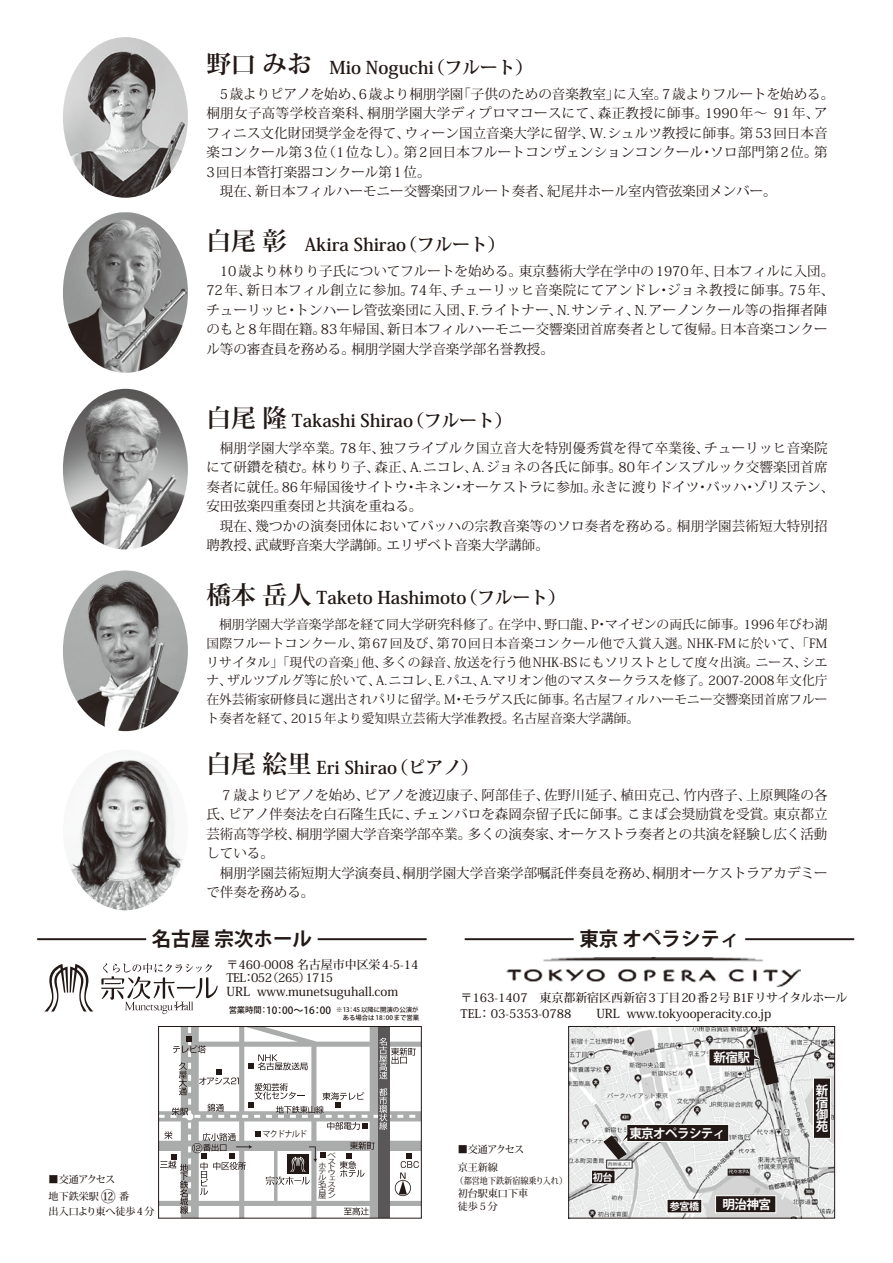
<style>
.page{position:relative;width:893px;height:1263px;background:#fff}
.page>*{position:absolute;margin:0;border:0;box-sizing:border-box;transform-origin:0 0}
.t1{font:700 19.5px "Koz Go Pro";color:#221815}
.t2{font:700 17.7px "Koz Min Pro";color:#221815}
.t3{font:13.5px/19.5px "Koz Min Pro";letter-spacing:.005em;color:#221815}
.t4{font:12.75px/18.8px "Koz Min Pro";color:#221815;text-align:justify}
.t5{font:700 12.6px/12px "Koz Go Pro";letter-spacing:-.05em;color:#fff;text-align:justify}
.t6{font:500 12.45px "Koz Min Pro";color:#221815}
.t7{font:500 11.85px/13.2px "Koz Min Pro";color:#221815}
.t8{font:500 10.05px/16.2px "Koz Min Pro";color:#221815}
.t9{font:500 10.05px/18px "Koz Min Pro";letter-spacing:-.02em;color:#221815}
.t10{font:700 10.05px "Koz Go Pro";color:#fff}
.t11{font:500 9px "Koz Min Pro";color:#221815;scale:.9 1}
.t12{font:8.55px "Koz Go Pro";letter-spacing:-.1em;color:#221815;scale:.95 1}
.t13{font:6.9px/5.8px "Koz Go Pro";color:#221815;text-align:right;scale:1.25 1}
.t14{font:500 6.45px/7.8px "Koz Go Pro";color:#221815;text-align:right}
.s1{font-size:24.75px}
.s2{font-size:15px}
.s3{font-size:8.25px}
.s4{font-size:10.05px}
.s5{font-size:11.85px}
</style>
<div class="page">
<img style="left:507px;top:957px;width:293px;height:30px">
<svg style="left:45px;top:964px;width:48px;height:47px"></svg>
<svg style="left:101px;top:963px;width:117px;height:51px"></svg>
<svg style="left:160px;top:1028px;width:260px;height:188px"></svg>
<div style="left:158px;top:1026px;width:264px;height:192px;border:1px solid #221815"></div>
<img style="left:570px;top:1028px;width:263px;height:188px">
<div style="left:568px;top:1026px;width:267px;height:192px;border:1px solid #221815"></div>
<svg style="left:603px;top:1123px;width:127px;height:37px;background:#94908f"></svg>
<div style="left:715px;top:1195px;width:61px;height:18px;background:#221815;border:1px solid #fff"></div>
<div style="left:591px;top:1170px;width:24px;height:14px;background:#221815;border:1px solid #fff"></div>
<div style="left:667px;top:1199px;width:35px;height:14px;background:#221815;border:1px solid #fff"></div>
<div style="left:813px;top:1078px;width:18px;height:61px;background:#221815;border:1px solid #fff"></div>
<svg style="left:708px;top:1032px;width:71px;height:53px"></svg>
<img style="left:63px;top:37px;width:125px;height:161px">
<img style="left:63px;top:212px;width:125px;height:161px">
<img style="left:63px;top:389px;width:125px;height:160px">
<img style="left:63px;top:570px;width:125px;height:161px">
<img style="left:70px;top:760px;width:113px;height:150px">
<hr style="left:37px;top:938px;width:109px;height:2px;background:#221815">
<hr style="left:318px;top:938px;width:109px;height:2px;background:#221815">
<hr style="left:465px;top:938px;width:109px;height:2px;background:#221815">
<hr style="left:745px;top:938px;width:109px;height:2px;background:#221815">
<h2 class="t2" style="left:206px;top:54px;width:328px"><span class="s1">野口 みお</span>　Mio Noguchi（フルート）</h2>
<p class="t3" style="left:206px;top:84px;width:629px">　5歳よりピアノを始め、6歳より桐朋学園「子供のための音楽教室」に入室。7歳よりフルートを始める。桐朋女子高等学校音楽科、桐朋学園大学ディプロマコースにて、森正教授に師事。1990年～ 91年、アフィニス文化財団奨学金を得て、ウィーン国立音楽大学に留学、W.シュルツ教授に師事。第53回日本音楽コンクール第3位（1位なし）。第2回日本フルートコンヴェンションコンクール・ソロ部門第2位。第3回日本管打楽器コンクール第1位。<br>　現在、新日本フィルハーモニー交響楽団フルート奏者、紀尾井ホール室内管弦楽団メンバー。</p>
<h2 class="t2" style="left:206px;top:231px;width:300px"><span class="s1">白尾 彰</span>　Akira Shirao（フルート）</h2>
<p class="t3" style="left:206px;top:261px;width:629px">　10歳より林りり子氏についてフルートを始める。東京藝術大学在学中の1970年、日本フィルに入団。72年、新日本フィル創立に参加。74年、チューリッヒ音楽院にてアンドレ・ジョネ教授に師事。75年、チューリッヒ・トンハーレ管弦楽団に入団、F.ライトナー、N.サンティ、N.アーノンクール等の指揮者陣のもと8年間在籍。83年帰国、新日本フィルハーモニー交響楽団首席奏者として復帰。日本音楽コンクール等の審査員を務める。桐朋学園大学音楽学部名誉教授。</p>
<h2 class="t2" style="left:206px;top:408px;width:307px"><span class="s1">白尾 隆</span> Takashi Shirao（フルート）</h2>
<p class="t3" style="left:206px;top:438px;width:629px">　桐朋学園大学卒業。78年、独フライブルク国立音大を特別優秀賞を得て卒業後、チューリッヒ音楽院にて研鑽を積む。林りり子、森正、A.ニコレ、A.ジョネの各氏に師事。80年インスブルック交響楽団首席奏者に就任。86年帰国後サイトウ・キネン・オーケストラに参加。永きに渡りドイツ・バッハ・ゾリステン、安田弦楽四重奏団と共演を重ねる。<br>　現在、幾つかの演奏団体においてバッハの宗教音楽等のソロ奏者を務める。桐朋学園芸術短大特別招聘教授、武蔵野音楽大学講師。エリザベト音楽大学講師。</p>
<h2 class="t2" style="left:206px;top:585px;width:361px"><span class="s1">橋本 岳人</span> Taketo Hashimoto（フルート）</h2>
<p class="t4" style="left:206px;top:615px;width:623px">　桐朋学園大学音楽学部を経て同大学研究科修了。在学中、野口龍、P・マイゼンの両氏に師事。1996年びわ湖国際フルートコンクール、第67回及び、第70回日本音楽コンクール他で入賞入選。NHK-FMに於いて、「FMリサイタル」「現代の音楽」他、多くの録音、放送を行う他NHK-BSにもソリストとして度々出演。ニース、シエナ、ザルツブルグ等に於いて、A.ニコレ、E.パユ、A.マリオン他のマスタークラスを修了。2007-2008年文化庁在外芸術家研修員に選出されパリに留学。M・モラゲス氏に師事。名古屋フィルハーモニー交響楽団首席フルート奏者を経て、2015年より愛知県立芸術大学准教授。名古屋音楽大学講師。</p>
<h2 class="t2" style="left:206px;top:755px;width:274px"><span class="s1">白尾 絵里</span> Eri Shirao（ピアノ）</h2>
<p class="t3" style="left:206px;top:784px;width:623px">　７歳よりピアノを始め、ピアノを渡辺康子、阿部佳子、佐野川延子、植田克己、竹内啓子、上原興隆の各氏、ピアノ伴奏法を白石隆生氏に、チェンバロを森岡奈留子氏に師事。こまば会奨励賞を受賞。東京都立芸術高等学校、桐朋学園大学音楽学部卒業。多くの演奏家、オーケストラ奏者との共演を経験し広く活動している。<br>　桐朋学園芸術短期大学演奏員、桐朋学園大学音楽学部嘱託伴奏員を務め、桐朋オーケストラアカデミーで伴奏を務める。</p>
<h1 class="t1" style="left:152px;top:926px;width:162px">名古屋 宗次ホール</h1>
<h1 class="t1" style="left:579px;top:926px;width:162px">東京 オペラシティ</h1>
<p class="t8" style="left:49px;top:1171px;width:82px">■交通アクセス<br>地下鉄栄駅 <span class="s2">⑫</span> 番</p>
<p class="t8" style="left:49px;top:1202px;width:107px">出入口より東へ徒歩4分</p>
<p class="t7" style="left:227px;top:957px;width:193px">〒460-0008 名古屋市中区栄4-5-14<br>TEL：052（265）1715</p>
<p class="t6" style="left:227px;top:982px;width:173px">URL www.munetsuguhall.com</p>
<p class="t14" style="left:229px;top:1006px;width:192px"><span class="s3">営業時間：</span><span class="s4">10：00～16：00</span> ※13：45以降に開演の公演が　ある場合は 18：00まで営業</p>
<p class="t12" style="left:263px;top:1128px;width:48px">マクドナルド</p>
<p class="t13" style="left:318px;top:1152px;width:16px">ベス<br>ト<br>ウ<br>ェ<br>名ス古タ屋ン</p>
<p class="t13" style="left:318px;top:1162px;width:8px;text-align:justify">ホテル</p>
<p class="t7" style="left:461px;top:991px;width:388px">〒163-1407　東京都新宿区西新宿3丁目20番2号 B1Fリサイタルホール</p>
<p class="t6" style="left:461px;top:1004px;width:312px"><span class="s5">TEL： 03-5353-0788</span>　　URL www.tokyooperacity.co.jp</p>
<p class="t9" style="left:458px;top:1139px;width:68px">■交通アクセス京王新線</p>
<p class="t11" style="left:456px;top:1174px;width:125px">（都営地下鉄新宿線乗り入れ）</p>
<p class="t8" style="left:458px;top:1186px;width:72px;line-height:13px">初台駅東口下車徒歩５分</p>
<p class="t5" style="left:714px;top:1052px;width:38px">新宿駅</p>
<p class="t10" style="left:593px;top:1170px;width:21px">初台</p>
<p class="t5" style="left:629px;top:1128px;width:98px">東京オペラシティ</p>
<p class="t10" style="left:670px;top:1200px;width:31px">参宮橋</p>
<p class="t5" style="left:723px;top:1199px;width:50px">明治神宮</p>
<p class="t5" style="left:816px;top:1085px;width:14px">新宿御苑</p>
</div>
